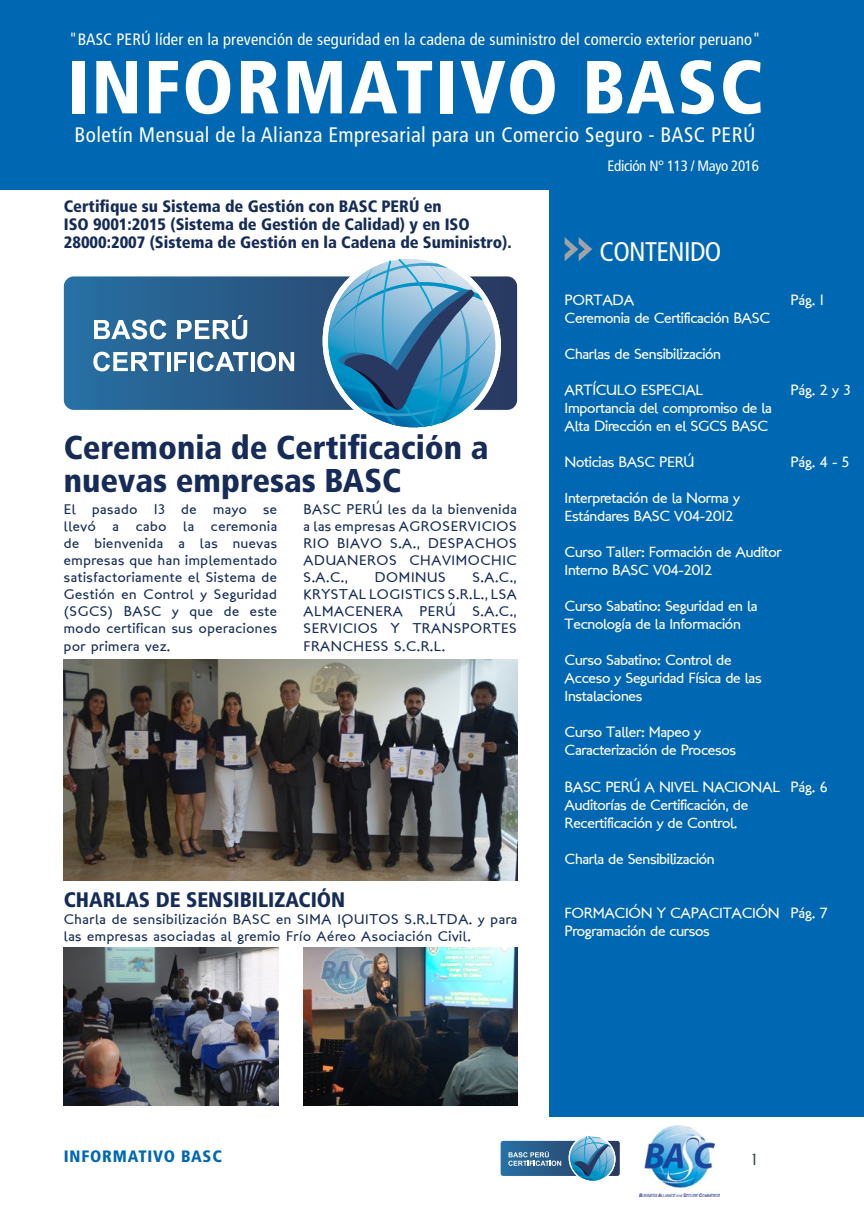
<style>
.page{position:relative;width:864px;height:1212px;background:#fff}
.page>*{position:absolute;margin:0;border:0;box-sizing:border-box;transform-origin:0 0}
.t1{font:900 condensed 75px "Frutiger LT Std";letter-spacing:.03em;color:#fff}
.t2{font:900 condensed 33px/33px "Frutiger LT Std";color:#162b57}
.t3{font:condensed 27px "Frutiger LT Std";letter-spacing:-.025em;color:#fff}
.t4{font:condensed 21px "Frutiger LT Std";letter-spacing:.02em;color:#fff}
.t5{font:900 condensed 21px "Frutiger LT Std";color:#162b57}
.t6{font:900 condensed 16.5px/18px "Frutiger LT Std";color:#162b57}
.t7{font:condensed 16.5px "Frutiger LT Std";letter-spacing:.01em;color:#fff}
.t8{font:900 condensed 16.5px "Frutiger LT Std";letter-spacing:.05em;color:#0067b2}
.t9{font:16.5px "Sansation";color:#3e5052}
.t10{font:15px/18px "London Between";letter-spacing:-.02em;color:#fff}
.t11{font:condensed 15px "Frutiger LT Std";letter-spacing:-.025em;color:#fff}
.t12{font:14.25px/17.1px "London Between";letter-spacing:.04em;color:#162b57;text-align:justify}
</style>
<div class="page">
<img style="left:639px;top:1126px;width:80px;height:70px">
<svg style="left:500px;top:1136px;width:119px;height:45px"></svg>
<div style="left:0;top:0;width:863px;height:189px;background:#0067b2"></div>
<div style="left:549px;top:183px;width:314px;height:933px;background:#0067b2"></div>
<svg style="left:564px;top:237px;width:28px;height:24px"></svg>
<img style="left:64px;top:660px;width:453px;height:220px">
<img style="left:303px;top:947px;width:214px;height:159px">
<img style="left:64px;top:947px;width:214px;height:159px">
<svg style="left:64px;top:276px;width:453px;height:134px;background:#2a5e8c"></svg>
<svg style="left:322px;top:259px;width:179px;height:169px"></svg>
<svg style="left:94px;top:320px;width:72px;height:19px"></svg>
<svg style="left:177px;top:315px;width:70px;height:24px"></svg>
<svg style="left:93px;top:352px;width:71px;height:19px"></svg>
<svg style="left:166px;top:352px;width:4px;height:19px"></svg>
<svg style="left:174px;top:352px;width:13px;height:19px"></svg>
<hr style="left:190px;top:352px;width:4px;height:19px;background:#fff">
<svg style="left:197px;top:352px;width:51px;height:19px"></svg>
<svg style="left:250px;top:352px;width:4px;height:19px"></svg>
<svg style="left:257px;top:352px;width:37px;height:19px"></svg>
<p class="t7" style="left:69px;top:30px;width:692px">"BASC PERÚ líder en la prevención de seguridad en la cadena de suministro del comercio exterior peruano"</p>
<h1 class="t1" style="left:67px;top:42px;width:696px">INFORMATIVO BASC</h1>
<h3 class="t4" style="left:74px;top:123px;width:682px">Boletín Mensual de la Alianza Empresarial para un Comercio Seguro - BASC PERÚ</h3>
<p class="t11" style="left:607px;top:157px;width:153px">Edición N° 113 / Mayo 2016</p>
<p class="t6" style="left:64px;top:197px;width:449px">Certifique su Sistema de Gestión con BASC PERÚ en<br>ISO 9001:2015 (Sistema de Gestión de Calidad) y en ISO<br>28000:2007 (Sistema de Gestión en la Cadena de Suministro).</p>
<h2 class="t2" style="left:64px;top:430px;width:426px">Ceremonia de Certificación a nuevas empresas BASC</h2>
<p class="t12" style="left:303px;top:500px;width:215px">BASC PERÚ les da la bienvenida a las empresas AGROSERVICIOS RIO BIAVO S.A., DESPACHOS ADUANEROS CHAVIMOCHIC S.A.C.,</p>
<p class="t12" style="left:64px;top:500px;width:215px">El pasado 13 de mayo se llevó a cabo la ceremonia de bienvenida a las nuevas empresas que han implementado satisfactoriamente el Sistema de Gestión en Control y Seguridad (SGCS) BASC y que de este modo certifican sus operaciones por primera vez.</p>
<p class="t12" style="left:374px;top:569px;width:72px">DOMINUS</p>
<p class="t12" style="left:303px;top:569px;width:215px;text-indent:169px">S.A.C., KRYSTAL LOGISTICS S.R.L., LSA ALMACENERA PERÚ S.A.C., SERVICIOS Y TRANSPORTES FRANCHESS S.C.R.L.</p>
<h3 class="t5" style="left:64px;top:887px;width:134px">Charlas de sensibi</h3>
<h3 class="t5" style="left:258px;top:887px;width:86px">lización</h3>
<p class="t12" style="left:64px;top:911px;width:455px">Charla de sensibilización BASC en SIMA IQUITOS S.R.LTDA. y para las empresas asociadas al gremio Frío Aéreo Asociación Civil.</p>
<h3 class="t3" style="left:599px;top:236px;width:123px">CONTENIDO</h3>
<p class="t10" style="left:564px;top:291px;width:207px">PORTADA<br>Ceremonia de Certificación BASC</p>
<p class="t10" style="left:564px;top:345px;width:158px">Charlas de Sensibilización</p>
<p class="t10" style="left:564px;top:381px;width:209px">ARTÍCULO ESPECIAL<br>Importancia del compromiso de la<br>Alta Dirección en el SGCS BASC</p>
<p class="t10" style="left:564px;top:453px;width:131px">Noticias BASC PERÚ</p>
<p class="t10" style="left:564px;top:489px;width:177px">Interpretación de la Norma y<br>Estándares BASC V04-2012</p>
<p class="t10" style="left:564px;top:543px;width:218px">Curso Taller: Formación de Auditor<br>Interno BASC V04-2012</p>
<p class="t10" style="left:564px;top:597px;width:194px">Curso Sabatino: Seguridad en la<br>Tecnología de la Información</p>
<p class="t10" style="left:564px;top:651px;width:198px">Curso Sabatino: Control de<br>Acceso y Seguridad Física de las<br>Instalaciones</p>
<p class="t10" style="left:564px;top:723px;width:173px">Curso Taller: Mapeo y<br>Caracterización de Procesos</p>
<p class="t10" style="left:564px;top:777px;width:217px">BASC PERÚ A NIVEL NACIONAL<br>Auditorías de Certificación, de<br>Recertificación y de Control.</p>
<p class="t10" style="left:564px;top:849px;width:151px">Charla de Sensibilización</p>
<p class="t10" style="left:564px;top:903px;width:217px">FORMACIÓN Y CAPACITACIÓN<br>Programación de cursos</p>
<p class="t10" style="left:790px;top:291px;width:35px">Pág. 1</p>
<p class="t10" style="left:790px;top:381px;width:61px">Pág. 2 y 3</p>
<p class="t10" style="left:790px;top:453px;width:60px">Pág. 4 - 5</p>
<p class="t10" style="left:790px;top:777px;width:38px">Pág. 6</p>
<p class="t10" style="left:790px;top:903px;width:38px">Pág. 7</p>
<p class="t8" style="left:64px;top:1146px;width:159px">INFORMATIVO BASC</p>
<p class="t9" style="left:751px;top:1149px;width:7px">1</p>
</div>
